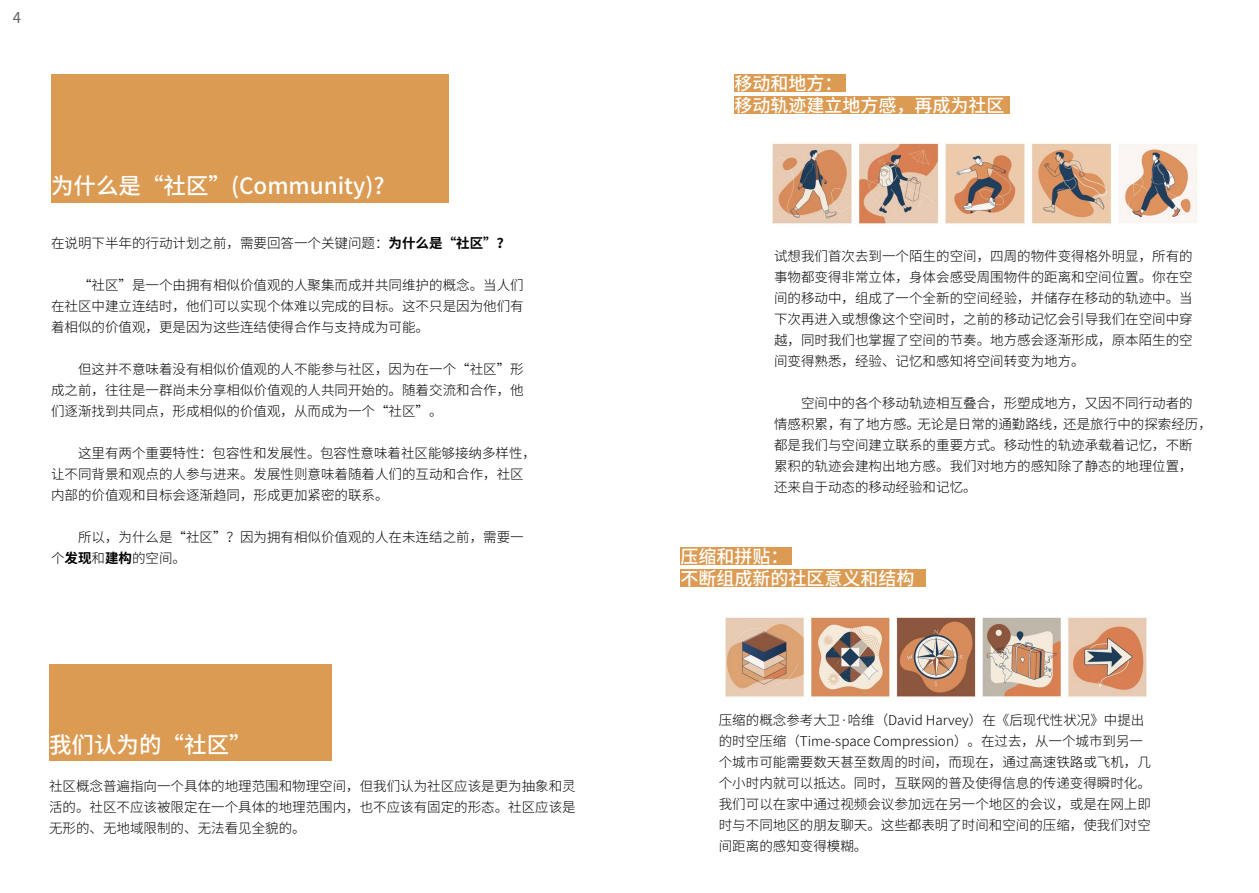
<style>
.page{position:relative;width:1259px;height:893px;background:#fff}
.page>*{position:absolute;margin:0;border:0;box-sizing:border-box;transform-origin:0 0}
.t1{font:500 22.5px "Source Han Sans CN";color:#fff}
.t2{font:500 18px/21.6px "Source Han Sans CN";color:#fff}
.t3{font:15px "Source Han Sans CN";color:#636363}
.t4{font:300 13.5px/21px "Source Han Sans CN";color:#000;text-align:justify}
.s1{font-weight:700}
</style>
<div class="page">
<div style="left:734px;top:74px;width:112px;height:18px;background:#dc9b52"></div>
<div style="left:734px;top:96px;width:275px;height:18px;background:#dc9b52"></div>
<div style="left:51px;top:74px;width:398px;height:129px;background:#dc9b52"></div>
<div style="left:49px;top:664px;width:283px;height:97px;background:#dc9b52"></div>
<img style="left:772px;top:142px;width:426px;height:82px">
<div style="left:680px;top:547px;width:112px;height:18px;background:#dc9b52"></div>
<div style="left:680px;top:569px;width:246px;height:18px;background:#dc9b52"></div>
<img style="left:725px;top:616px;width:422px;height:82px">
<p class="t3" style="left:13px;top:9px;width:10px">4</p>
<h1 class="t1" style="left:51px;top:173px;width:335px">为什么是“社区”(Community)?</h1>
<p class="t4" style="left:51px;top:233px;width:460px">在说明下半年的行动计划之前，需要回答一个关键问题：<span class="s1">为什么是“社区”？</span></p>
<p class="t4" style="left:51px;top:275px;width:474px;text-indent:27px">“社区”是一个由拥有相似价值观的人聚集而成并共同维护的概念。当人们在社区中建立连结时，他们可以实现个体难以完成的目标。这不只是因为他们有着相似的价值观，更是因为这些连结使得合作与支持成为可能。</p>
<p class="t4" style="left:51px;top:359px;width:474px;text-indent:27px">但这并不意味着没有相似价值观的人不能参与社区，因为在一个“社区”形成之前，往往是一群尚未分享相似价值观的人共同开始的。随着交流和合作，他们逐渐找到共同点，形成相似的价值观，从而成为一个“社区”。</p>
<p class="t4" style="left:51px;top:443px;width:486px;text-align:left;text-indent:27px">这里有两个重要特性：包容性和发展性。包容性意味着社区能够接纳多样性，让不同背景和观点的人参与进来。发展性则意味着随着人们的互动和合作，社区内部的价值观和目标会逐渐趋同，形成更加紧密的联系。</p>
<p class="t4" style="left:51px;top:527px;width:474px;text-indent:27px">所以，为什么是“社区”？因为拥有相似价值观的人在未连结之前，需要一个<span class="s1">发现</span>和<span class="s1">建构</span>的空间。</p>
<h1 class="t1" style="left:49px;top:732px;width:204px">我们认为的“社区”</h1>
<p class="t4" style="left:49px;top:776px;width:528px">社区概念普遍指向一个具体的地理范围和物理空间，但我们认为社区应该是更为抽象和灵活的。社区不应该被限定在一个具体的地理范围内，也不应该有固定的形态。社区应该是无形的、无地域限制的、无法看见全貌的。</p>
<h2 class="t2" style="left:734px;top:73px;width:271px">移动和地方：<br>移动轨迹建立地方感，再成为社区</h2>
<p class="t4" style="left:774px;top:246px;width:420px">试想我们首次去到一个陌生的空间，四周的物件变得格外明显，所有的事物都变得非常立体，身体会感受周围物件的距离和空间位置。你在空间的移动中，组成了一个全新的空间经验，并储存在移动的轨迹中。当下次再进入或想像这个空间时，之前的移动记忆会引导我们在空间中穿越，同时我们也掌握了空间的节奏。地方感会逐渐形成，原本陌生的空间变得熟悉，经验、记忆和感知将空间转变为地方。</p>
<p class="t4" style="left:774px;top:393px;width:439px;text-align:left;text-indent:27px">空间中的各个移动轨迹相互叠合，形塑成地方，又因不同行动者的<br>情感积累，有了地方感。无论是日常的通勤路线，还是旅行中的探索经历，都是我们与空间建立联系的重要方式。移动性的轨迹承载着记忆，不断<br>累积的轨迹会建构出地方感。我们对地方的感知除了静态的地理位置，<br>还来自于动态的移动经验和记忆。</p>
<h2 class="t2" style="left:680px;top:546px;width:236px">压缩和拼贴：<br>不断组成新的社区意义和结构</h2>
<p class="t4" style="left:719px;top:710px;width:433px;text-align:left">压缩的概念参考大卫·哈维（David Harvey）在《后现代性状况》中提出的时空压缩（Time-space Compression）。在过去，从一个城市到另一个城市可能需要数天甚至数周的时间，而现在，通过高速铁路或飞机，几个小时内就可以抵达。同时，互联网的普及使得信息的传递变得瞬时化。我们可以在家中通过视频会议参加远在另一个地区的会议，或是在网上即时与不同地区的朋友聊天。这些都表明了时间和空间的压缩，使我们对空间距离的感知变得模糊。</p>
</div>
